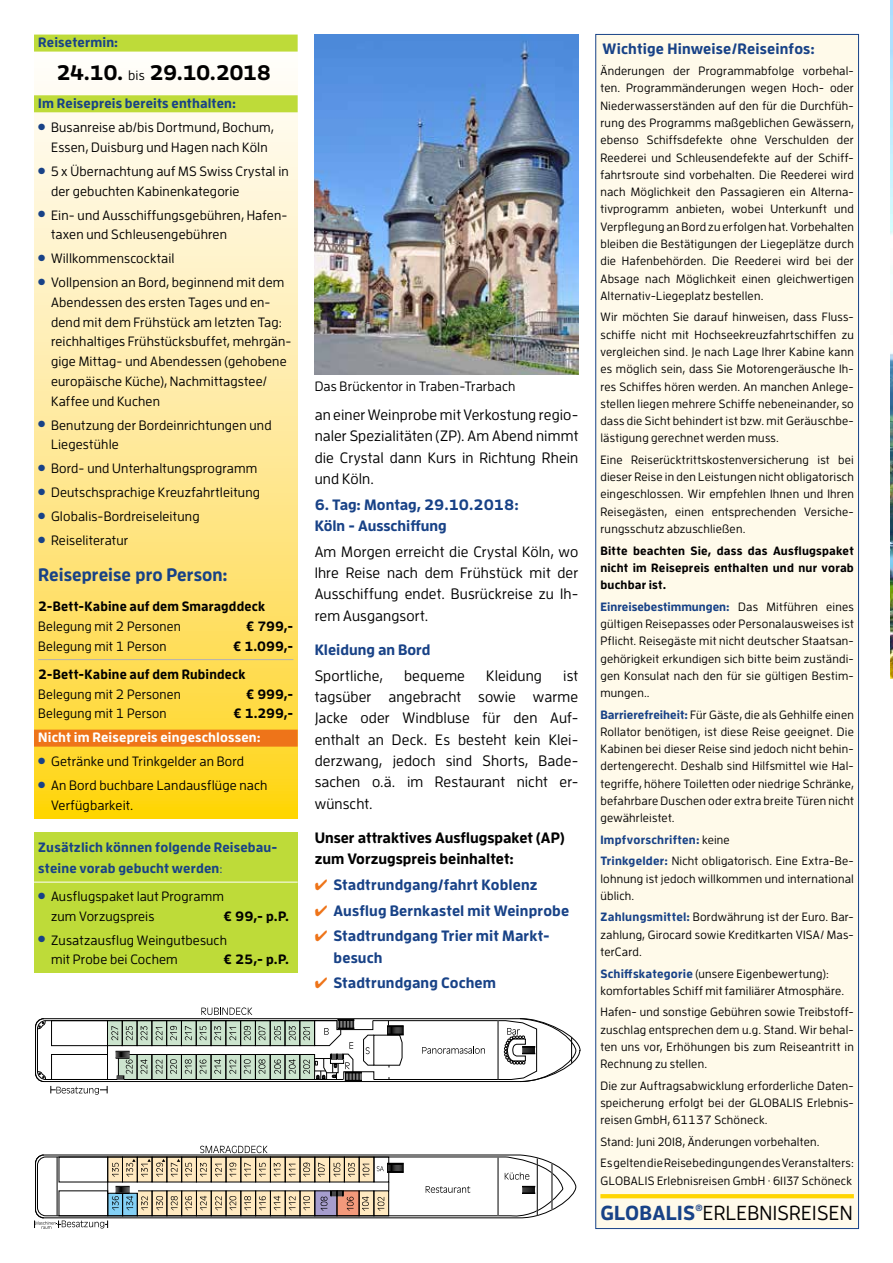
<style>
.page{position:relative;width:893px;height:1263px;background:#fff}
.page>*{position:absolute;margin:0;border:0;box-sizing:border-box;transform-origin:0 0}
.t1{font:700 21px "Enzo OT";letter-spacing:-.025em;color:#000}
.t2{font:500 20.25px "Enzo OT";letter-spacing:.015em;color:#000}
.t3{font:700 18px "Enzo OT";color:#184287}
.t4{font:500 15px/21.3px "Enzo OT";letter-spacing:.01em;color:#000;text-align:justify}
.t5{font:700 15px/21.5px "Enzo OT";letter-spacing:.005em;color:#184287}
.t6{font:700 15px/21.3px "Enzo OT";color:#000}
.t7{font:500 13.5px/19.8px "Enzo OT";letter-spacing:.015em;color:#000}
.t8{font:700 13.5px/28.2px "Enzo OT";letter-spacing:.015em;color:#000}
.t9{font:700 13.5px/21px "Enzo OT";letter-spacing:.01em;color:#184287}
.t10{font:700 13.5px "Enzo OT";letter-spacing:.015em;color:#fff}
.t11{font:500 12px/17.2px "Enzo OT";letter-spacing:.015em;color:#000;text-align:justify}
.t12{font:700 12px/17.2px "Enzo OT";letter-spacing:.015em;color:#000;text-align:justify}
.t13{font:700 9px "Enzo OT";color:#184287}
.s1{font-weight:500;font-size:13.5px}
.s2{font-weight:500}
.s3{color:#ee7419}
.s4{font-weight:700;color:#184287}
</style>
<div class="page">
<svg style="left:34px;top:34px;width:264px;height:785px;background:#fee995"></svg>
<div style="left:34px;top:35px;width:264px;height:17px;background:#bedb39"></div>
<div style="left:34px;top:95px;width:264px;height:17px;background:#bedb39"></div>
<hr style="left:38px;top:659px;width:255px;height:1px;background:#b3b2b2">
<div style="left:34px;top:730px;width:264px;height:17px;background:#ee7419"></div>
<img style="left:891px;top:0;width:2px;height:678px">
<div style="left:34px;top:832px;width:264px;height:141px;background:#bedb39"></div>
<hr style="left:34px;top:882px;width:264px;height:1px;background:#fff">
<svg style="left:35px;top:1007px;width:545px;height:88px"></svg>
<svg style="left:34px;top:1146px;width:542px;height:83px"></svg>
<div style="left:596px;top:34px;width:262px;height:1194px;background:#fffaea"></div>
<svg style="left:600px;top:1194px;width:254px;height:4px"></svg>
<img style="left:315px;top:34px;width:263px;height:340px">
<p class="t9" style="left:38px;top:32px;width:81px">Reisetermin:</p>
<h1 class="t1" style="left:56px;top:59px;width:216px">24.10. <span class="s1">bis</span> 29.10.2018</h1>
<p class="t9" style="left:38px;top:92px;width:199px">Im Reisepreis bereits enthalten:</p>
<p class="t7" style="left:38px;top:117px;width:237px;text-align:center"><sup>●</sup> Busanreise ab/bis Dortmund, Bochum,<br>Essen, Duisburg und Hagen nach Köln</p>
<p class="t7" style="left:51px;top:161px;width:239px;text-indent:-13px"><sup>●</sup> 5 x Übernachtung auf MS Swiss Crystal in der gebuchten Kabinenkategorie</p>
<p class="t7" style="left:51px;top:205px;width:238px;text-indent:-13px"><sup>●</sup> Ein- und Ausschiffungsgebühren, Hafen&shy;taxen und Schleusengebühren</p>
<p class="t7" style="left:38px;top:248px;width:138px"><sup>●</sup> Willkommenscocktail</p>
<p class="t7" style="left:51px;top:272px;width:242px;text-indent:-13px"><sup>●</sup> Vollpension an Bord, beginnend mit dem Abendessen des ersten Tages und en&shy;dend mit dem Frühstück am letzten Tag: reichhaltiges Frühstücksbuffet, mehrgän&shy;gige Mittag- und Abendessen (gehobene europäische Küche), Nachmittagstee/ Kaffee und Kuchen</p>
<p class="t7" style="left:51px;top:415px;width:222px;text-indent:-13px"><sup>●</sup> Benutzung der Bordeinrichtungen und<br>Liegestühle</p>
<p class="t7" style="left:38px;top:458px;width:221px"><sup>●</sup> Bord- und Unterhaltungsprogramm</p>
<p class="t7" style="left:38px;top:482px;width:223px"><sup>●</sup> Deutschsprachige Kreuzfahrtleitung</p>
<p class="t7" style="left:38px;top:506px;width:163px"><sup>●</sup> Globalis-Bordreiseleitung</p>
<p class="t7" style="left:38px;top:530px;width:92px"><sup>●</sup> Reiseliteratur</p>
<h3 class="t3" style="left:38px;top:563px;width:191px">Reisepreise pro Person:</h3>
<p class="t8" style="left:38px;top:592px;width:228px">2-Bett-Kabine auf dem Smaragddeck</p>
<p class="t7" style="left:38px;top:616px;width:144px">Belegung mit 2 Personen</p>
<p class="t8" style="left:246px;top:612px;width:49px">€ 799,-</p>
<p class="t7" style="left:38px;top:636px;width:130px">Belegung mit 1 Person</p>
<p class="t8" style="left:38px;top:631px;width:257px;text-indent:195px">€ 1.099,-<br>2-Bett-Kabine auf dem Rubindeck</p>
<p class="t7" style="left:38px;top:684px;width:144px">Belegung mit 2 Personen</p>
<p class="t8" style="left:246px;top:679px;width:49px">€ 999,-</p>
<p class="t7" style="left:38px;top:703px;width:130px">Belegung mit 1 Person</p>
<p class="t8" style="left:233px;top:699px;width:62px">€ 1.299,-</p>
<p class="t10" style="left:38px;top:729px;width:224px">Nicht im Reisepreis eingeschlossen:</p>
<p class="t7" style="left:38px;top:751px;width:207px"><sup>●</sup> Getränke und Trinkgelder an Bord</p>
<p class="t7" style="left:51px;top:775px;width:218px;text-indent:-13px"><sup>●</sup> An Bord buchbare Landausflüge nach<br>Verfügbarkeit.</p>
<p class="t9" style="left:38px;top:836px;width:241px">Zusätzlich können folgende Reisebau&shy;steine vorab gebucht werden<span class="s2">:</span></p>
<p class="t7" style="left:51px;top:886px;width:174px;text-indent:-13px"><sup>●</sup> Ausflugspaket laut Programm zum Vorzugspreis</p>
<p class="t8" style="left:223px;top:901px;width:67px">€ 99,- p.P.</p>
<p class="t7" style="left:51px;top:930px;width:177px;text-indent:-13px"><sup>●</sup> Zusatzausflug Weingutbesuch mit Probe bei Cochem</p>
<p class="t8" style="left:223px;top:945px;width:67px">€ 25,- p.P.</p>
<p class="t7" style="left:315px;top:376px;width:202px">Das Brückentor in Traben-Trarbach</p>
<p class="t4" style="left:315px;top:404px;width:265px">an einer Weinprobe mit Verkostung regio&shy;naler Spezialitäten (ZP). Am Abend nimmt die Crystal dann Kurs in Richtung Rhein und Köln.</p>
<p class="t5" style="left:315px;top:493px;width:206px">6. Tag: Montag, 29.10.2018:<br>Köln - Ausschiffung</p>
<p class="t4" style="left:315px;top:541px;width:265px">Am Morgen erreicht die Crystal Köln, wo Ihre Reise nach dem Frühstück mit der Ausschiffung endet. Busrückreise zu Ih&shy;rem Ausgangsort.</p>
<p class="t5" style="left:315px;top:638px;width:117px">Kleidung an Bord</p>
<p class="t4" style="left:315px;top:664px;width:70px">Sportliche,</p>
<p class="t4" style="left:404px;top:664px;width:63px">bequeme</p>
<p class="t4" style="left:486px;top:664px;width:57px">Kleidung</p>
<p class="t4" style="left:315px;top:664px;width:265px;text-indent:249px">ist tagsüber angebracht sowie warme Jacke oder Windbluse für den Auf&shy;enthalt an Deck. Es besteht kein Klei&shy;derzwang, jedoch sind Shorts, Bade&shy;sachen o.ä. im Restaurant nicht er&shy;wünscht.</p>
<p class="t6" style="left:315px;top:826px;width:251px">Unser attraktives Ausflugspaket (AP) zum Vorzugspreis beinhaltet:</p>
<p class="t5" style="left:315px;top:873px;width:224px"><span class="s3">✔</span> Stadtrundgang/fahrt Koblenz</p>
<p class="t5" style="left:315px;top:899px;width:256px"><span class="s3">✔</span> Ausflug Bernkastel mit Weinprobe</p>
<p class="t5" style="left:334px;top:925px;width:218px;text-indent:-19px"><span class="s3">✔</span> Stadtrundgang Trier mit Markt&shy;besuch</p>
<p class="t5" style="left:315px;top:972px;width:183px"><span class="s3">✔</span> Stadtrundgang Cochem</p>
<p class="t5" style="left:603px;top:37px;width:214px">Wichtige Hinweise/Reiseinfos:</p>
<p class="t11" style="left:600px;top:62px;width:255px">Änderungen der Programmabfolge vorbehal&shy;ten. Programmänderungen wegen Hoch- oder Niederwasserständen auf den für die Durchfüh&shy;rung des Programms maßgeblichen Gewässern, ebenso Schiffsdefekte ohne Verschulden der Reederei und Schleusendefekte auf der Schiff&shy;fahrtsroute sind vorbehalten. Die Reederei wird nach Möglichkeit den Passagieren ein Alterna&shy;tivprogramm anbieten, wobei Unterkunft und Verpflegung an Bord zu erfolgen hat. Vorbehalten bleiben die Bestätigungen der Liegeplätze durch die Hafenbehörden. Die Reederei wird bei der Absage nach Möglichkeit einen gleichwertigen Alternativ-Liegeplatz bestellen.</p>
<p class="t11" style="left:600px;top:308px;width:255px">Wir möchten Sie darauf hinweisen, dass Fluss&shy;schiffe nicht mit Hochseekreuzfahrtschiffen zu vergleichen sind. Je nach Lage Ihrer Kabine kann es möglich sein, dass Sie Motorengeräusche Ih&shy;res Schiffes hören werden. An manchen Anlege&shy;stellen liegen mehrere Schiffe nebeneinander, so dass die Sicht behindert ist bzw. mit Geräuschbe&shy;lästigung gerechnet werden muss.</p>
<p class="t11" style="left:600px;top:451px;width:255px">Eine Reiserücktrittskostenversicherung ist bei dieser Reise in den Leistungen nicht obligatorisch eingeschlossen. Wir empfehlen Ihnen und Ihren Reisegästen, einen entsprechenden Versiche&shy;rungsschutz abzuschließen.</p>
<p class="t12" style="left:600px;top:541px;width:255px">Bitte beachten Sie, dass das Ausflugspaket nicht im Reisepreis enthalten und nur vorab buchbar ist.</p>
<p class="t11" style="left:600px;top:598px;width:255px"><span class="s4">Einreisebestimmungen:</span> Das Mitführen eines gültigen Reisepasses oder Personalausweises ist Pflicht. Reisegäste mit nicht deutscher Staatsan&shy;gehörigkeit erkundigen sich bitte beim zuständi&shy;gen Konsulat nach den für sie gültigen Bestim&shy;mungen..</p>
<p class="t11" style="left:600px;top:706px;width:255px"><span class="s4">Barrierefreiheit:</span> Für Gäste, die als Gehhilfe einen Rollator benötigen, ist diese Reise geeignet. Die Kabinen bei dieser Reise sind jedoch nicht behin&shy;dertengerecht. Deshalb sind Hilfsmittel wie Hal&shy;tegriffe, höhere Toiletten oder niedrige Schränke, befahrbare Duschen oder extra breite Türen nicht gewährleistet.</p>
<p class="t11" style="left:600px;top:829px;width:255px;line-height:21.6px"><span class="s4">Impfvorschriften:</span> keine<br><span class="s4">Trinkgelder:</span> Nicht obligatorisch. Eine Extra-Be-</p>
<p class="t11" style="left:600px;top:870px;width:255px">lohnung ist jedoch willkommen und international üblich.</p>
<p class="t11" style="left:600px;top:908px;width:255px"><span class="s4">Zahlungsmittel:</span> Bordwährung ist der Euro. Bar&shy;zahlung, Girocard sowie Kreditkarten VISA/ Mas&shy;terCard.</p>
<p class="t11" style="left:600px;top:964px;width:245px"><span class="s4">Schiffskategorie</span> (unsere Eigenbewertung): komfortables Schiff mit familiärer Atmosphäre.</p>
<p class="t11" style="left:600px;top:1003px;width:255px">Hafen- und sonstige Gebühren sowie Treibstoff&shy;zuschlag entsprechen dem u.g. Stand. Wir behal&shy;ten uns vor, Erhöhungen bis zum Reiseantritt in Rechnung zu stellen.</p>
<p class="t11" style="left:600px;top:1077px;width:255px">Die zur Auftragsabwicklung erforderliche Daten&shy;speicherung erfolgt bei der GLOBALIS Erlebnis&shy;reisen GmbH, 61137 Schöneck.</p>
<p class="t11" style="left:600px;top:1131px;width:255px;line-height:21.6px">Stand: Juni 2018, Änderungen vorbehalten.<br>Es gelten die Reisebedingungen des Veranstalters:</p>
<p class="t11" style="left:600px;top:1171px;width:253px">GLOBALIS Erlebnisreisen GmbH · 61137 Schöneck</p>
<h2 class="t2" style="left:600px;top:1201px;width:254px"><span class="s4">GLOBALIS</span> ERLEBNISREISEN</h2>
<p class="t13" style="left:695px;top:1202px;width:9px">®</p>
</div>
